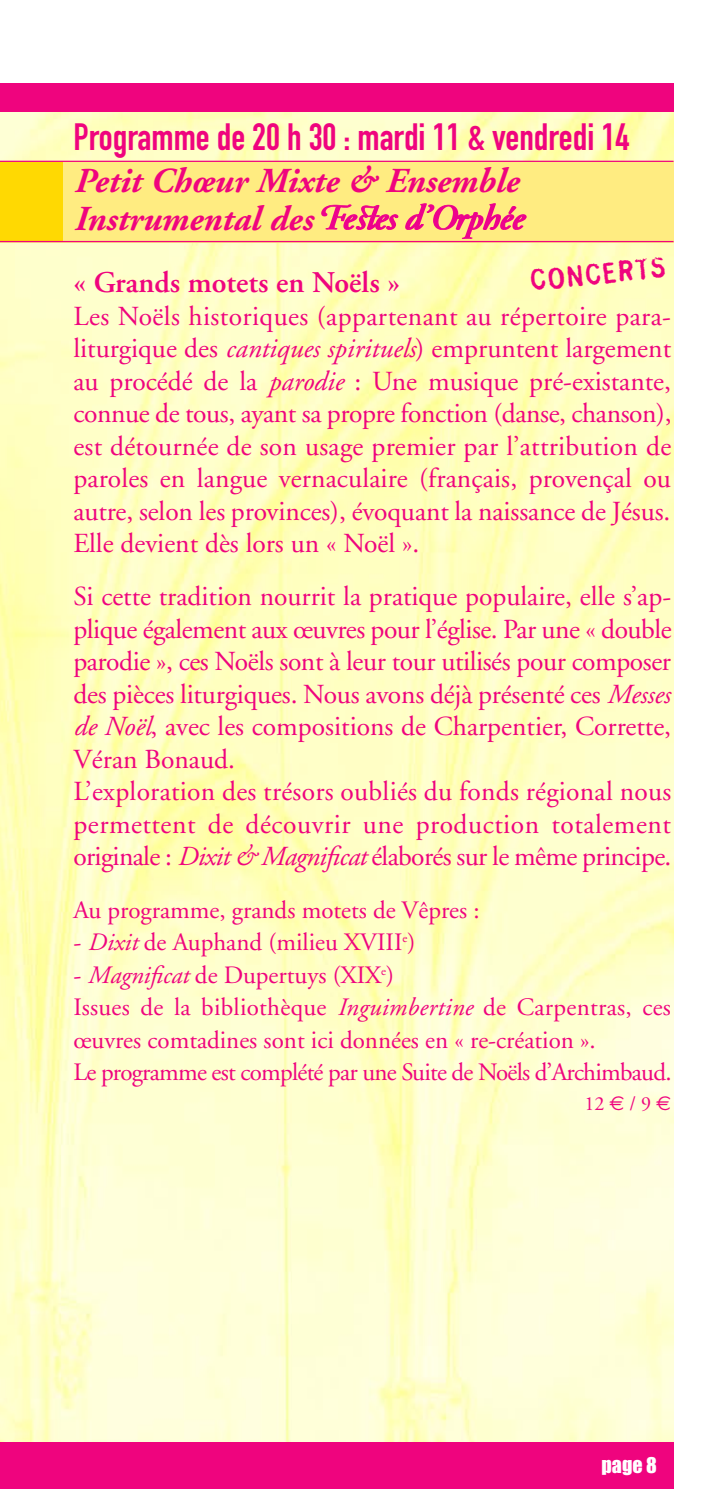
<style>
.page{position:relative;width:709px;height:1489px;background:#fff}
.page>*{position:absolute;margin:0;border:0;box-sizing:border-box;transform-origin:0 0}
.t1{font:37.5px "DIN Engschrift";color:#ef047e}
.t2{font:italic 700 35px/37.5px "Adobe Garamond";color:#ef047e}
.t3{font:600 30px "Adobe Garamond";color:#ef047e}
.t4{font:27.5px/32.5px "Adobe Garamond";color:#ef047e;text-align:justify}
.t5{font:27.5px "Stamp Gothic";color:#ef047e}
.t6{font:25px/32.5px "Adobe Garamond";color:#ef047e}
.t7{font:20px "Adobe Garamond";color:#ef047e}
.t8{font:20px "Impact";color:#fff}
.s1{font-style:italic}
.s2{font-family:"Euro Sans"}
</style>
<div class="page">
<img style="left:0;top:112px;width:673px;height:1329px">
<div style="left:0;top:161px;width:673px;height:82px;background:#ffec81"></div>
<div style="left:0;top:162px;width:62px;height:80px;background:#ffd902"></div>
<hr style="left:0;top:161px;width:673px;height:1px;background:#ef047e">
<hr style="left:0;top:241px;width:673px;height:1px;background:#ef047e">
<div style="left:0;top:1441px;width:673px;height:47px;background:#ef047e"></div>
<div style="left:0;top:84px;width:673px;height:28px;background:#ef047e"></div>
<svg style="left:321px;top:203px;width:206px;height:36px"></svg>
<h1 class="t1" style="left:73px;top:123px;width:557px">Programme de 20 h 30 : mardi 11 &amp; vendredi 14</h1>
<p class="t2" style="left:73px;top:165px;width:446px">Petit Chœur Mixte &amp; Ensemble<br>Instrumental des</p>
<p class="t5" style="left:528px;top:265px;width:139px;rotate:-6deg">CONCERTS</p>
<p class="t3" style="left:73px;top:271px;width:328px">« Grands motets en Noëls »</p>
<p class="t4" style="left:73px;top:302px;width:599px">Les Noëls historiques (appartenant au répertoire para&shy;liturgique des <span class="s1">cantiques spirituels</span>) empruntent largement au procédé de la <span class="s1">parodie</span> : Une musique pré-existante, connue de tous, ayant sa propre fonction (danse, chanson), est détournée de son usage premier par l’attribution de paroles en langue vernaculaire (français, provençal ou autre, selon les provinces), évoquant la naissance de Jésus.<br>Elle devient dès lors un « Noël ».</p>
<p class="t4" style="left:73px;top:582px;width:599px;text-align:left">Si cette tradition nourrit la pratique populaire, elle s’ap&shy;plique également aux œuvres pour l’église. Par une « double parodie », ces Noëls sont à leur tour utilisés pour composer des pièces liturgiques. Nous avons déjà présenté ces <span class="s1">Messes de Noël</span>, avec les compositions de Charpentier, Corrette, Véran Bonaud.<br>L’exploration des trésors oubliés du fonds régional nous permettent de découvrir une production totalement originale : <span class="s1">Dixit &amp; Magnificat</span> élaborés sur le même principe.</p>
<p class="t6" style="left:73px;top:895px;width:408px">Au programme, grands motets de Vêpres :</p>
<p class="t6" style="left:73px;top:928px;width:343px">- <span class="s1">Dixit</span> de Auphand (milieu XVIII<sup>e</sup>)</p>
<p class="t6" style="left:73px;top:960px;width:599px">- <span class="s1">Magnificat</span> de Dupertuys (XIX<sup>e</sup>)<br>Issues de la bibliothèque <span class="s1">Inguimbertine</span> de Carpentras, ces œuvres comtadines sont ici données en « re-création ».<br>Le programme est complété par une Suite de Noëls d’Archimbaud.</p>
<p class="t7" style="left:584px;top:1095px;width:88px">12<span class="s2">€</span>/ 9<span class="s2">€</span></p>
<p class="t8" style="left:601px;top:1454px;width:57px">page 8</p>
</div>
